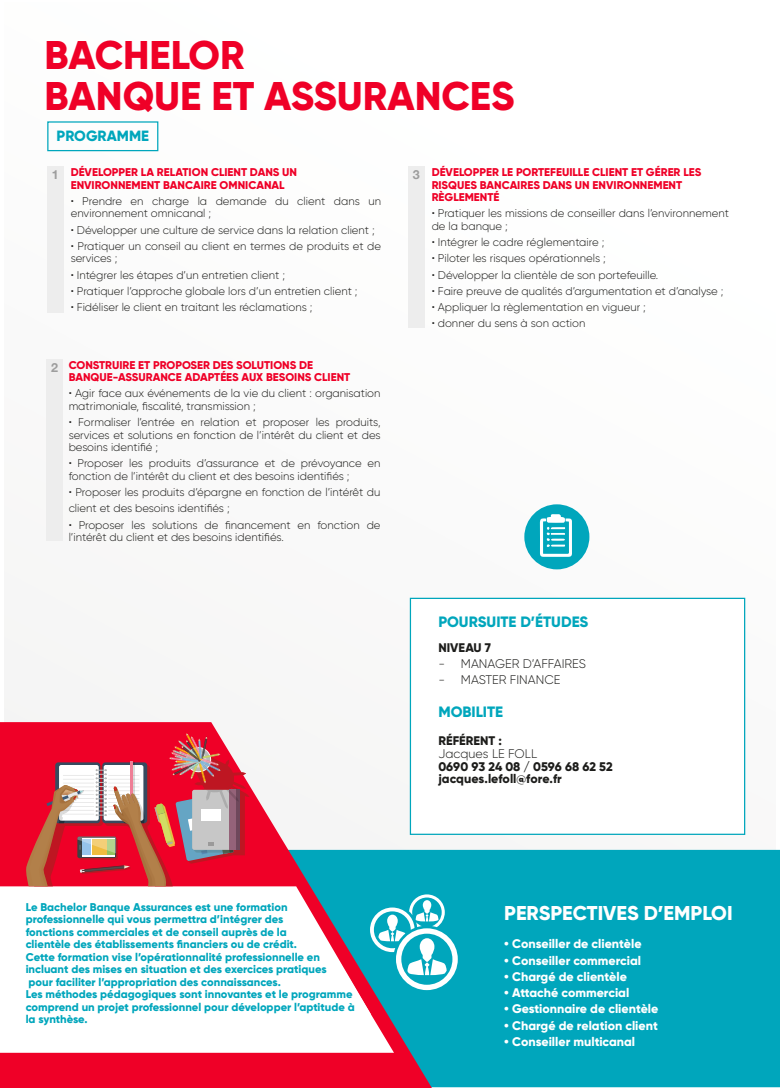
<style>
.page{position:relative;width:780px;height:1088px;background:#fff}
.page>*{position:absolute;margin:0;border:0;box-sizing:border-box;transform-origin:0 0}
.t1{font:800 40px/41.2px "Gilroy";color:#ef0027}
.t2{font:800 20px "Gilroy";color:#fff}
.t3{font:800 15px "Gilroy";color:#00a6bc}
.t4{font:800 14.88px "Gilroy";color:#00a6bc}
.t5{font:800 12.5px "Gilroy";color:#fff}
.t6{font:800 12.5px/12.5px "Gilroy";color:#1d1d1b}
.t7{font:300 12.5px "Gilroy";color:#1d1d1b}
.t8{font:700 12.5px "Helvetica Neue";color:#9d9d9d}
.t9{font:300 11.25px/12.5px "Gilroy";color:#1d1d1b}
.t10{font:800 11.25px/12.5px "Gilroy";color:#00a6bc}
.t11{font:800 11.25px/12.5px "Gilroy";color:#ef0027}
</style>
<div class="page">
<div style="left:432px;top:850px;width:348px;height:237px;background:#00a6bc"></div>
<svg style="left:0;top:722px;width:432px;height:366px"></svg>
<svg style="left:0;top:886px;width:371px;height:38px"></svg>
<div style="left:47px;top:121px;width:111px;height:30px;border:1px solid #00a6bc"></div>
<svg style="left:0;top:924px;width:394px;height:129px"></svg>
<div style="left:524px;top:504px;width:65px;height:65px;background:#00a6bc;border-radius:50%"></div>
<svg style="left:540px;top:514px;width:32px;height:43px"></svg>
<svg style="left:370px;top:894px;width:88px;height:96px"></svg>
<div style="left:47px;top:166px;width:16px;height:147px;background:#ededed"></div>
<div style="left:46px;top:360px;width:17px;height:181px;background:#ededed"></div>
<svg style="left:25px;top:733px;width:224px;height:153px;background:#d44d5b"></svg>
<div style="left:408px;top:166px;width:16px;height:162px;background:#ededed"></div>
<div style="left:410px;top:598px;width:335px;height:237px;background:#fff;border:1px solid #00a6bc"></div>
<h1 class="t1" style="left:45px;top:34px;width:471px">BACHELOR<br>BANQUE ET ASSURANCES</h1>
<h3 class="t4" style="left:57px;top:126px;width:94px">PROGRAMME</h3>
<p class="t8" style="left:52px;top:164px;width:8px">1</p>
<p class="t11" style="left:71px;top:166px;width:228px">DÉVELOPPER LA RELATION CLIENT DANS UN<br>ENVIRONNEMENT BANCAIRE OMNICANAL</p>
<p class="t9" style="left:71px;top:195px;width:312px">• Prendre en charge la demande du client dans un environnement omnicanal ;</p>
<p class="t9" style="left:71px;top:223px;width:305px">• Développer une culture de service dans la relation client ;</p>
<p class="t9" style="left:71px;top:240px;width:312px">• Pratiquer un conseil au client en termes de produits et de services ;</p>
<p class="t9" style="left:71px;top:268px;width:216px">• Intégrer les étapes d’un entretien client ;</p>
<p class="t9" style="left:71px;top:285px;width:288px">• Pratiquer l’approche globale lors d’un entretien client ;</p>
<p class="t9" style="left:71px;top:301px;width:243px">• Fidéliser le client en traitant les réclamations ;</p>
<p class="t8" style="left:51px;top:358px;width:8px">2</p>
<p class="t11" style="left:69px;top:358px;width:283px">CONSTRUIRE ET PROPOSER DES SOLUTIONS DE<br>BANQUE-ASSURANCE ADAPTÉES AUX BESOINS CLIENT</p>
<p class="t9" style="left:69px;top:387px;width:313px">• Agir face aux événements de la vie du client : organisation matrimoniale, fiscalité, transmission ;</p>
<p class="t9" style="left:69px;top:416px;width:313px;text-align:justify">• Formaliser l’entrée en relation et proposer les produits, services et solutions en fonction de l’intérêt du client et des besoins identifié ;</p>
<p class="t9" style="left:69px;top:457px;width:313px">• Proposer les produits d’assurance et de prévoyance en fonction de l’intérêt du client et des besoins identifiés ;</p>
<p class="t9" style="left:69px;top:484px;width:313px;line-height:16.2px">• Proposer les produits d’épargne en fonction de l’intérêt du client et des besoins identifiés ;</p>
<p class="t9" style="left:69px;top:518px;width:313px">• Proposer les solutions de financement en fonction de l’intérêt du client et des besoins identifiés.</p>
<p class="t8" style="left:413px;top:164px;width:8px">3</p>
<p class="t11" style="left:431px;top:166px;width:271px">DÉVELOPPER LE PORTEFEUILLE CLIENT ET GÉRER LES<br>RISQUES BANCAIRES DANS UN ENVIRONNEMENT<br>RÈGLEMENTÉ</p>
<p class="t9" style="left:431px;top:207px;width:299px">• Pratiquer les missions de conseiller dans l’environnement de la banque ;</p>
<p class="t9" style="left:431px;top:236px;width:174px">• Intégrer le cadre réglementaire ;</p>
<p class="t9" style="left:431px;top:252px;width:176px">• Piloter les risques opérationnels ;</p>
<p class="t9" style="left:431px;top:268px;width:228px">• Développer la clientèle de son portefeuille.</p>
<p class="t9" style="left:431px;top:285px;width:293px">• Faire preuve de qualités d’argumentation et d’analyse ;</p>
<p class="t9" style="left:431px;top:301px;width:216px">• Appliquer la règlementation en vigueur ;</p>
<p class="t9" style="left:431px;top:317px;width:155px">• donner du sens à son action</p>
<h3 class="t3" style="left:438px;top:612px;width:151px">POURSUITE D’ÉTUDES</h3>
<p class="t6" style="left:438px;top:641px;width:54px">NIVEAU 7</p>
<p class="t7" style="left:438px;top:656px;width:149px">- MANAGER D’AFFAIRES</p>
<p class="t7" style="left:438px;top:672px;width:123px">- MASTER FINANCE</p>
<h3 class="t3" style="left:438px;top:702px;width:66px">MOBILITE</h3>
<p class="t6" style="left:438px;top:735px;width:65px">RÉFÉRENT :</p>
<p class="t7" style="left:438px;top:746px;width:100px">Jacques LE FOLL</p>
<p class="t6" style="left:438px;top:760px;width:176px">0690 93 24 08 / 0596 68 62 52 jacques.lefoll@fore.fr</p>
<p class="t10" style="left:26px;top:900px;width:330px">Le Bachelor Banque Assurances est une formation professionnelle qui vous permettra d’intégrer des<br>fonctions commerciales et de conseil auprès de la<br>clientèle des établissements financiers ou de crédit.<br>Cette formation vise l’opérationnalité professionnelle en incluant des mises en situation et des exercices pratiques<br>pour faciliter l’appropriation des connaissances.<br>Les méthodes pédagogiques sont innovantes et le programme comprend un projet professionnel pour développer l’aptitude à la synthèse.</p>
<h2 class="t2" style="left:504px;top:900px;width:230px">PERSPECTIVES D’EMPLOI</h2>
<p class="t5" style="left:504px;top:936px;width:139px">• Conseiller de clientèle</p>
<p class="t5" style="left:504px;top:952px;width:138px">• Conseiller commercial</p>
<p class="t5" style="left:504px;top:969px;width:124px">• Chargé de clientèle</p>
<p class="t5" style="left:504px;top:985px;width:126px">• Attaché commercial</p>
<p class="t5" style="left:504px;top:1001px;width:156px">• Gestionnaire de clientèle</p>
<p class="t5" style="left:504px;top:1017px;width:155px">• Chargé de relation client</p>
<p class="t5" style="left:504px;top:1034px;width:132px">• Conseiller multicanal</p>
</div>
